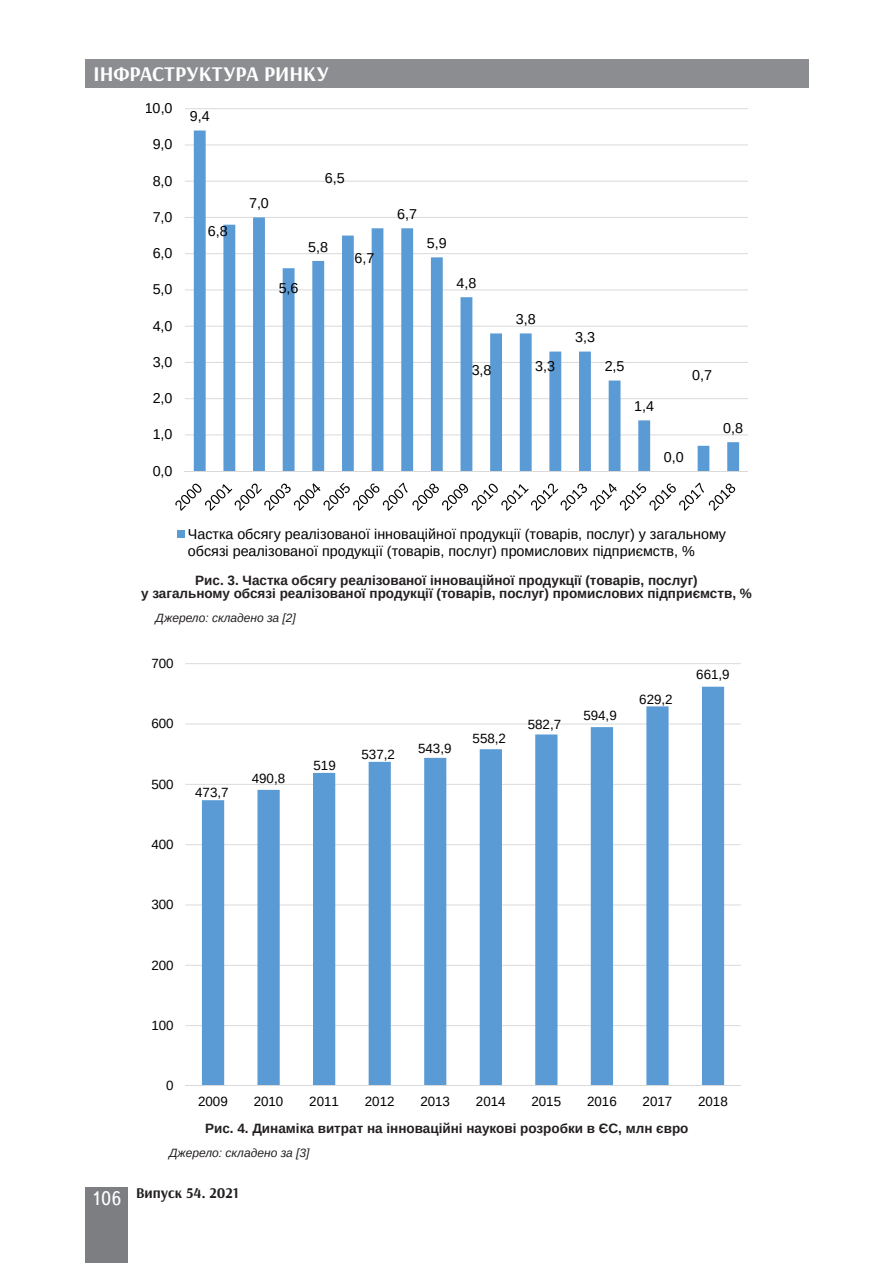
<style>
.page{position:relative;width:893px;height:1263px;background:#fff}
.page>*{position:absolute;margin:0;border:0;box-sizing:border-box;transform-origin:0 0}
.t1{font:700 21px "Arsenal";color:#fff}
.t2{font:700 15px "Arsenal";color:#231f20}
.t3{font:14.25px/16.4px "Arimo";color:#000}
.Рисунок{font:700 13.5px/13.5px "Arimo";color:#231f20;text-align:center}
.t4{font:13.35px "Arimo";color:#000}
.Джерело{font:italic 12px "Arimo";color:#231f20}
.s1{font-family:"Ukrainian Text";font-weight:400;font-size:19.5px;color:#fff}
</style>
<div class="page">
<div style="left:85px;top:59px;width:723px;height:29px;background:#8b8d90"></div>
<div style="left:85px;top:1186px;width:43px;height:76px;background:#7c7e81"></div>
<hr style="left:185px;top:434px;width:563px;height:1px;background:#d9d9d9">
<hr style="left:185px;top:398px;width:563px;height:1px;background:#d9d9d9">
<hr style="left:185px;top:362px;width:563px;height:1px;background:#d9d9d9">
<hr style="left:185px;top:326px;width:563px;height:1px;background:#d9d9d9">
<hr style="left:185px;top:289px;width:563px;height:1px;background:#d9d9d9">
<hr style="left:185px;top:253px;width:563px;height:1px;background:#d9d9d9">
<hr style="left:185px;top:217px;width:563px;height:1px;background:#d9d9d9">
<hr style="left:185px;top:181px;width:563px;height:1px;background:#d9d9d9">
<hr style="left:185px;top:144px;width:563px;height:1px;background:#d9d9d9">
<hr style="left:185px;top:108px;width:563px;height:1px;background:#d9d9d9">
<svg style="left:194px;top:130px;width:545px;height:341px"></svg>
<hr style="left:185px;top:471px;width:563px;height:1px;background:#d9d9d9">
<svg style="left:175px;top:482px;width:560px;height:29px"></svg>
<div style="left:178px;top:531px;width:7px;height:7px;background:#5b9bd5"></div>
<hr style="left:185px;top:1025px;width:556px;height:1px;background:#d9d9d9">
<hr style="left:185px;top:965px;width:556px;height:1px;background:#d9d9d9">
<hr style="left:185px;top:904px;width:556px;height:1px;background:#d9d9d9">
<hr style="left:185px;top:844px;width:556px;height:1px;background:#d9d9d9">
<hr style="left:185px;top:784px;width:556px;height:1px;background:#d9d9d9">
<hr style="left:185px;top:723px;width:556px;height:1px;background:#d9d9d9">
<hr style="left:185px;top:663px;width:556px;height:1px;background:#d9d9d9">
<svg style="left:202px;top:687px;width:522px;height:398px"></svg>
<hr style="left:185px;top:1085px;width:556px;height:1px;background:#d9d9d9">
<h1 class="t1" style="left:94px;top:61px;width:237px">ІНФРАСТРУКТУРА РИНКУ</h1>
<p class="t3" style="left:145px;top:100px;width:29px">10,0</p>
<p class="t3" style="left:153px;top:136px;width:21px">9,0</p>
<p class="t3" style="left:153px;top:173px;width:21px">8,0</p>
<p class="t3" style="left:153px;top:209px;width:21px">7,0</p>
<p class="t3" style="left:153px;top:245px;width:21px">6,0</p>
<p class="t3" style="left:153px;top:281px;width:21px">5,0</p>
<p class="t3" style="left:153px;top:318px;width:21px">4,0</p>
<p class="t3" style="left:153px;top:354px;width:21px">3,0</p>
<p class="t3" style="left:153px;top:390px;width:21px">2,0</p>
<p class="t3" style="left:153px;top:426px;width:21px">1,0</p>
<p class="t3" style="left:153px;top:462px;width:21px">0,0</p>
<p class="t3" style="left:190px;top:108px;width:21px">9,4</p>
<p class="t3" style="left:208px;top:223px;width:21px">6,8</p>
<p class="t3" style="left:249px;top:195px;width:21px">7,0</p>
<p class="t3" style="left:325px;top:170px;width:21px">6,5</p>
<p class="t3" style="left:308px;top:239px;width:21px">5,8</p>
<p class="t3" style="left:279px;top:280px;width:21px">5,6</p>
<p class="t3" style="left:355px;top:250px;width:21px">6,7</p>
<p class="t3" style="left:397px;top:206px;width:21px">6,7</p>
<p class="t3" style="left:427px;top:235px;width:21px">5,9</p>
<p class="t3" style="left:457px;top:275px;width:21px">4,8</p>
<p class="t3" style="left:472px;top:362px;width:21px">3,8</p>
<p class="t3" style="left:516px;top:311px;width:21px">3,8</p>
<p class="t3" style="left:535px;top:358px;width:21px">3,3</p>
<p class="t3" style="left:575px;top:329px;width:21px">3,3</p>
<p class="t3" style="left:605px;top:358px;width:21px">2,5</p>
<p class="t3" style="left:634px;top:398px;width:21px">1,4</p>
<p class="t3" style="left:692px;top:367px;width:21px">0,7</p>
<p class="t3" style="left:664px;top:449px;width:21px">0,0</p>
<p class="t3" style="left:723px;top:420px;width:21px">0,8</p>
<p class="t3" style="left:188px;top:526px;width:540px">Частка обсягу реал³зовано¿ ³нновац³йно¿ продукц³¿ (товар³в, послуг) у загальному обсяз³ реал³зовано¿ продукц³¿ (товар³в, послуг) промислових п³дприºмств, %</p>
<p class="Рисунок" style="left:141px;top:574px;width:612px">Рис. 3. Частка обсягу реалізованої інноваційної продукції (товарів, послуг)<br>у загальному обсязі реалізованої продукції (товарів, послуг) промислових підприємств, %</p>
<p class="Джерело" style="left:156px;top:610px;width:142px">Джерело: складено за [2]</p>
<p class="t4" style="left:151px;top:656px;width:24px">700</p>
<p class="t4" style="left:151px;top:716px;width:24px">600</p>
<p class="t4" style="left:151px;top:776px;width:24px">500</p>
<p class="t4" style="left:151px;top:837px;width:24px">400</p>
<p class="t4" style="left:151px;top:897px;width:24px">300</p>
<p class="t4" style="left:151px;top:957px;width:24px">200</p>
<p class="t4" style="left:151px;top:1018px;width:24px">100</p>
<p class="t4" style="left:166px;top:1078px;width:9px">0</p>
<p class="t4" style="left:195px;top:785px;width:35px">473,7</p>
<p class="t4" style="left:252px;top:771px;width:35px">490,8</p>
<p class="t4" style="left:314px;top:758px;width:24px">519</p>
<p class="t4" style="left:361px;top:747px;width:35px">537,2</p>
<p class="t4" style="left:418px;top:741px;width:35px">543,9</p>
<p class="t4" style="left:473px;top:730px;width:35px">558,2</p>
<p class="t4" style="left:528px;top:716px;width:35px">582,7</p>
<p class="t4" style="left:583px;top:708px;width:35px">594,9</p>
<p class="t4" style="left:639px;top:692px;width:35px">629,2</p>
<p class="t4" style="left:696px;top:667px;width:35px">661,9</p>
<p class="t4" style="left:198px;top:1094px;width:31px">2009</p>
<p class="t4" style="left:254px;top:1094px;width:31px">2010</p>
<p class="t4" style="left:309px;top:1094px;width:31px">2011</p>
<p class="t4" style="left:365px;top:1094px;width:31px">2012</p>
<p class="t4" style="left:420px;top:1094px;width:31px">2013</p>
<p class="t4" style="left:476px;top:1094px;width:31px">2014</p>
<p class="t4" style="left:531px;top:1094px;width:31px">2015</p>
<p class="t4" style="left:587px;top:1094px;width:31px">2016</p>
<p class="t4" style="left:643px;top:1094px;width:31px">2017</p>
<p class="t4" style="left:698px;top:1094px;width:31px">2018</p>
<p class="Рисунок" style="left:205px;top:1122px;width:485px">Рис. 4. Динаміка витрат на інноваційні наукові розробки в ЄС, млн євро</p>
<p class="Джерело" style="left:169px;top:1144px;width:142px">Джерело: складено за [3]</p>
<p class="t2" style="left:91px;top:1183px;width:149px"><span class="s1">106</span> Випуск 54. 2021</p>
</div>
